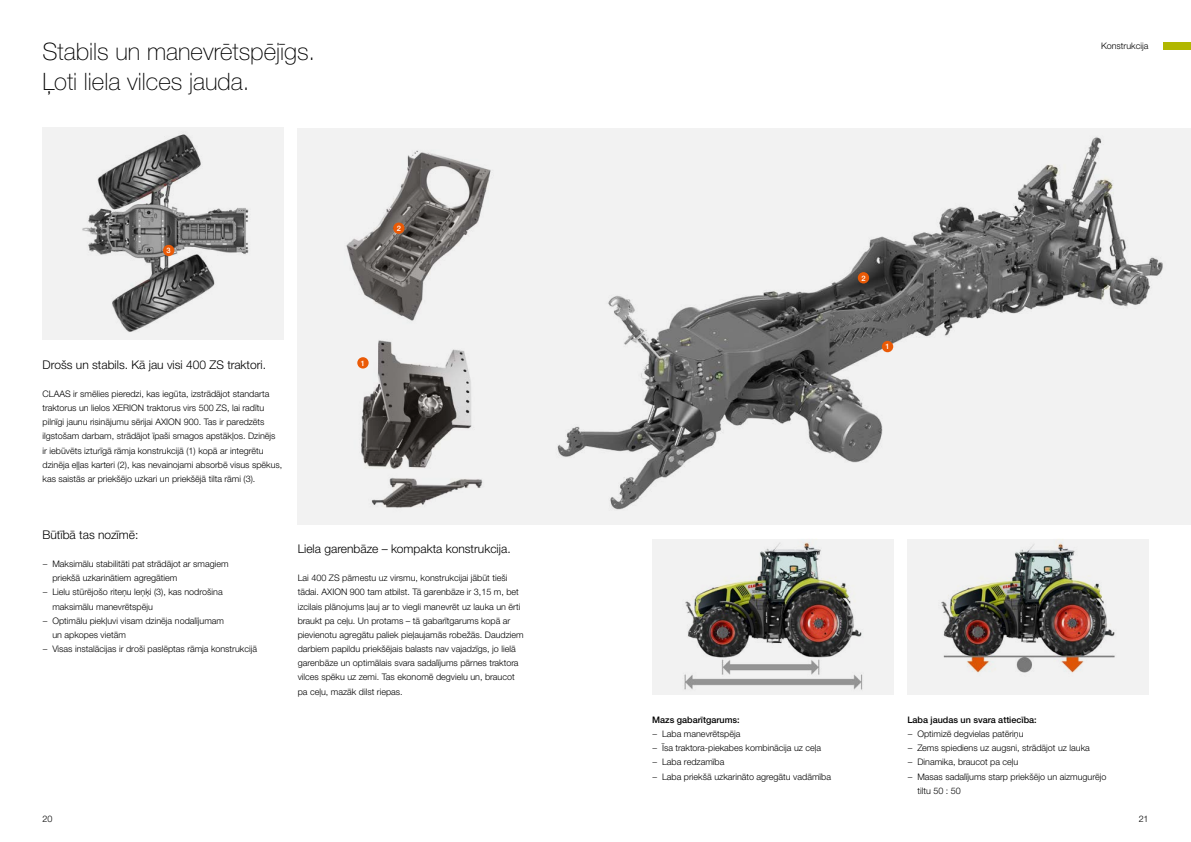
<style>
.page{position:relative;width:1191px;height:842px;background:#fff}
.page>*{position:absolute;margin:0;border:0;box-sizing:border-box;transform-origin:0 0}
.t1{font:100 24px/30px "CLAAS Helvetica Neue";color:#000}
.t2{font:300 12px "CLAAS Helvetica Neue";color:#000}
.t3{font:300 9px/14.2px "CLAAS Helvetica Neue";color:#000}
.t4{font:500 9px "CLAAS Helvetica Neue";color:#000}
.t5{font:500 7.5px "CLAAS Helvetica Neue";color:#fff}
</style>
<div class="page">
<div style="left:1162px;top:43px;width:29px;height:7px;background:#b1b700"></div>
<img style="left:422px;top:128px;width:769px;height:396px">
<div style="left:43px;top:128px;width:240px;height:212px;background:#f2f2f2"></div>
<img style="left:82px;top:134px;width:167px;height:198px">
<div style="left:652px;top:539px;width:241px;height:155px;background:#f2f2f2"></div>
<img style="left:684px;top:542px;width:179px;height:148px">
<div style="left:907px;top:539px;width:241px;height:155px;background:#f2f2f2"></div>
<img style="left:941px;top:543px;width:174px;height:130px">
<img style="left:298px;top:142px;width:241px;height:184px">
<img style="left:298px;top:334px;width:225px;height:179px">
<div style="left:393px;top:223px;width:11px;height:11px;background:#ea5a06;border-radius:50%"></div>
<div style="left:163px;top:245px;width:11px;height:11px;background:#ea5a06;border-radius:50%"></div>
<div style="left:857px;top:272px;width:12px;height:11px;background:#ea5a06;border-radius:50%"></div>
<div style="left:357px;top:357px;width:12px;height:12px;background:#ea5a06;border-radius:50%"></div>
<div style="left:882px;top:341px;width:11px;height:11px;background:#ea5a06;border-radius:50%"></div>
<h1 class="t1" style="left:43px;top:37px;width:274px">Stabils un manevrētspējīgs.<br>Ļoti liela vilces jauda.</h1>
<p class="t5" style="left:167px;top:246px;width:6px">3</p>
<h2 class="t2" style="left:43px;top:356px;width:225px">Drošs un stabils. Kā jau visi 400 ZS traktori.</h2>
<p class="t3" style="left:43px;top:387px;width:241px">CLAAS ir smēlies pieredzi, kas iegūta, izstrādājot standarta traktorus un lielos XERION traktorus virs 500 ZS, lai radītu pilnīgi jaunu risinājumu sērijai AXION 900. Tas ir paredzēts ilgstošam darbam, strādājot īpaši smagos apstākļos. Dzinējs<br>ir iebūvēts izturīgā rāmja konstrukcijā (1) kopā ar integrētu dzinēja eļļas karteri (2), kas nevainojami absorbē visus spēkus, kas saistās ar priekšējo uzkari un priekšējā tilta rāmi (3).</p>
<p class="t5" style="left:397px;top:223px;width:6px">2</p>
<p class="t5" style="left:361px;top:358px;width:6px">1</p>
<h2 class="t2" style="left:43px;top:527px;width:97px">Būtībā tas nozīmē:</h2>
<p class="t3" style="left:43px;top:557px;width:188px">− Maksimālu stabilitāti pat strādājot ar smagiem</p>
<p class="t3" style="left:52px;top:571px;width:126px">priekšā uzkarinātiem agregātiem</p>
<p class="t3" style="left:43px;top:585px;width:182px">− Lielu stūrējošo riteņu leņķi (3), kas nodrošina</p>
<p class="t3" style="left:52px;top:599px;width:102px">maksimālu manevrētspēju</p>
<p class="t3" style="left:43px;top:614px;width:183px">− Optimālu piekļuvi visam dzinēja nodalījumam</p>
<p class="t3" style="left:52px;top:628px;width:75px">un apkopes vietām</p>
<p class="t3" style="left:43px;top:642px;width:216px">− Visas instalācijas ir droši paslēptas rāmja konstrukcijā</p>
<h2 class="t2" style="left:298px;top:541px;width:214px">Liela garenbāze – kompakta konstrukcija.</h2>
<p class="t3" style="left:298px;top:571px;width:227px">Lai 400 ZS pārnestu uz virsmu, konstrukcijai jābūt tieši tādai. AXION 900 tam atbilst. Tā garenbāze ir 3,15 m, bet izcilais plānojums ļauj ar to viegli manevrēt uz lauka un ērti braukt pa ceļu. Un protams – tā gabarītgarums kopā ar pievienotu agregātu paliek pieļaujamās robežās. Daudziem darbiem papildu priekšējais balasts nav vajadzīgs, jo lielā garenbāze un optimālais svara sadalījums pārnes traktora vilces spēku uz zemi. Tas ekonomē degvielu un, braucot pa ceļu, mazāk dilst riepas.</p>
<p class="t5" style="left:861px;top:273px;width:6px">2</p>
<p class="t5" style="left:885px;top:342px;width:6px">1</p>
<p class="t3" style="left:1101px;top:39px;width:49px">Konstrukcija</p>
<p class="t4" style="left:652px;top:714px;width:89px">Mazs gabarītgarums:</p>
<p class="t3" style="left:652px;top:727px;width:180px">− Laba manevrētspēja<br>− Īsa traktora-piekabes kombinācija uz ceļa<br>− Laba redzamība<br>− Laba priekšā uzkarināto agregātu vadāmība</p>
<p class="t4" style="left:907px;top:714px;width:131px">Laba jaudas un svara attiecība:</p>
<p class="t3" style="left:907px;top:727px;width:118px">− Optimizē degvielas patēriņu</p>
<p class="t3" style="left:907px;top:741px;width:184px">− Zems spiediens uz augsni, strādājot uz lauka</p>
<p class="t3" style="left:907px;top:755px;width:112px">− Dinamika, braucot pa ceļu</p>
<p class="t3" style="left:907px;top:769px;width:200px">− Masas sadalījums starp priekšējo un aizmugurējo</p>
<p class="t3" style="left:917px;top:784px;width:45px">tiltu 50 : 50</p>
<p class="t3" style="left:43px;top:812px;width:11px">20</p>
<p class="t3" style="left:1138px;top:812px;width:11px">21</p>
</div>
